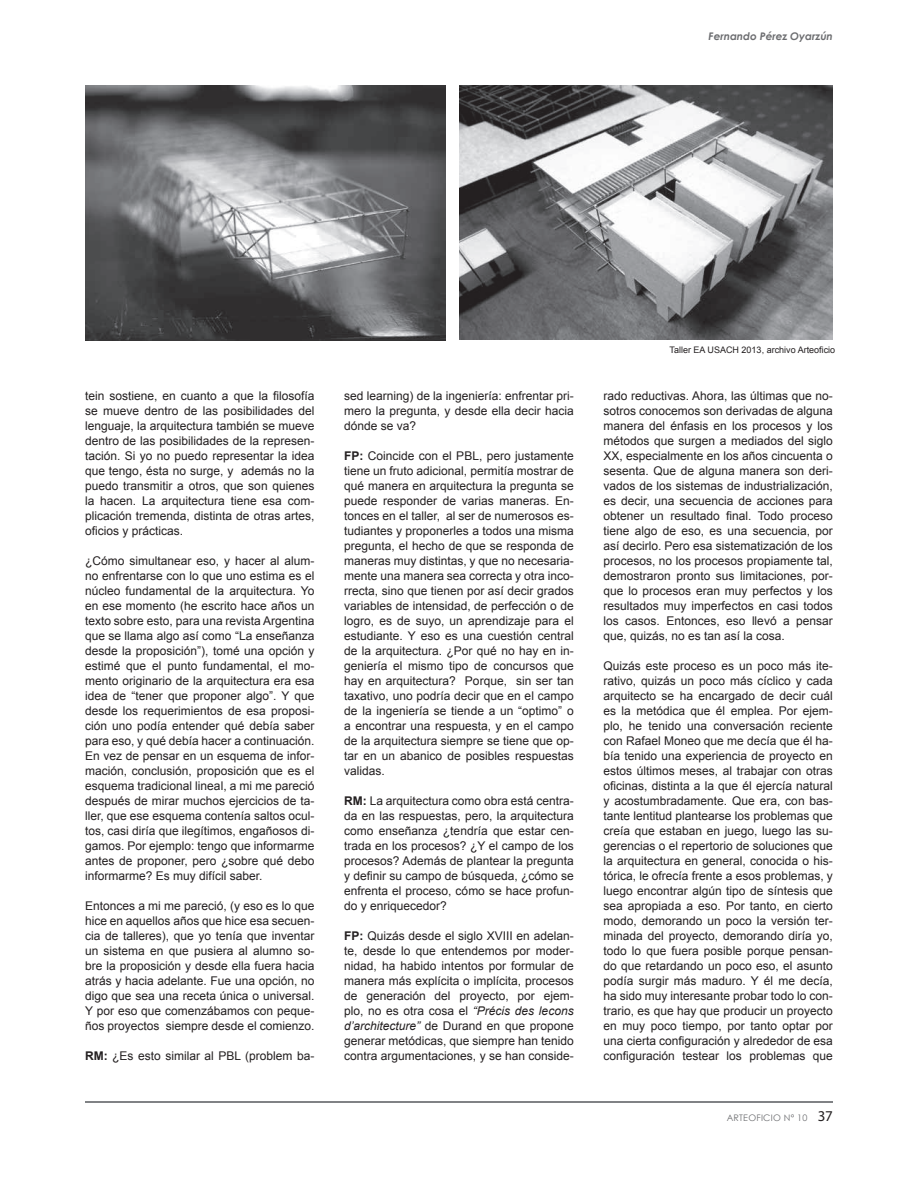
<style>
.page{position:relative;width:918px;height:1188px;background:#fff}
.page>*{position:absolute;margin:0;border:0;box-sizing:border-box;transform-origin:0 0}
.t1{font:12px/15px "Arial";color:#231f20;text-align:justify}
.t2{font:italic 700 10.5px "Century Gothic";color:#6c6d70}
.t3{font:9px "Arial";color:#231f20}
.t4{font:9px "Century Gothic";letter-spacing:.025em;color:#6c6d70}
.s1{font-weight:700}
.s2{font-style:italic}
.s3{font-family:"Myriad Pro";font-size:15px;color:#231f20}
</style>
<div class="page">
<hr style="left:85px;top:1101px;width:748px;height:2px;background:#808285">
<img style="left:85px;top:85px;width:360px;height:255px">
<img style="left:459px;top:85px;width:374px;height:255px">
<p class="t2" style="left:709px;top:29px;width:126px">Fernando Pérez Oyarzún</p>
<p class="t1" style="left:85px;top:388px;width:231px">tein sostiene, en cuanto a que la filosofía se mueve dentro de las posibilidades del lenguaje, la arquitectura también se mueve dentro de las posibilidades de la represen&shy;tación. Si yo no puedo representar la idea que tengo, ésta no surge, y además no la puedo transmitir a otros, que son quienes la hacen. La arquitectura tiene esa com&shy;plicación tremenda, distinta de otras artes, oficios y prácticas.</p>
<p class="t1" style="left:85px;top:553px;width:231px">¿Cómo simultanear eso, y hacer al alum&shy;no enfrentarse con lo que uno estima es el núcleo fundamental de la arquitectura. Yo en ese momento (he escrito hace años un texto sobre esto, para una revista Argentina que se llama algo así como “La enseñanza desde la proposición”), tomé una opción y estimé que el punto fundamental, el mo&shy;mento originario de la arquitectura era esa idea de “tener que proponer algo”. Y que desde los requerimientos de esa proposi&shy;ción uno podía entender qué debía saber para eso, y qué debía hacer a continuación.<br>En vez de pensar en un esquema de infor&shy;mación, conclusión, proposición que es el esquema tradicional lineal, a mi me pareció después de mirar muchos ejercicios de ta&shy;ller, que ese esquema contenía saltos ocul&shy;tos, casi diría que ilegítimos, engañosos di&shy;gamos. Por ejemplo: tengo que informarme antes de proponer, pero ¿sobre qué debo informarme? Es muy difícil saber.</p>
<p class="t1" style="left:85px;top:898px;width:231px">Entonces a mi me pareció, (y eso es lo que hice en aquellos años que hice esa secuen&shy;cia de talleres), que yo tenía que inventar un sistema en que pusiera al alumno so&shy;bre la proposición y desde ella fuera hacia atrás y hacia adelante. Fue una opción, no digo que sea una receta única o universal.<br>Y por eso que comenzábamos con peque&shy;ños proyectos siempre desde el comienzo.</p>
<p class="t1" style="left:85px;top:1048px;width:231px"><span class="s1">RM:</span> ¿Es esto similar al PBL (problem ba-</p>
<p class="t1" style="left:344px;top:388px;width:231px">sed learning) de la ingeniería: enfrentar pri&shy;mero la pregunta, y desde ella decir hacia dónde se va?</p>
<p class="t1" style="left:344px;top:448px;width:231px"><span class="s1">FP:</span> Coincide con el PBL, pero justamente tiene un fruto adicional, permitía mostrar de qué manera en arquitectura la pregunta se puede responder de varias maneras. En&shy;tonces en el taller, al ser de numerosos es&shy;tudiantes y proponerles a todos una misma pregunta, el hecho de que se responda de maneras muy distintas, y que no necesaria&shy;mente una manera sea correcta y otra inco&shy;rrecta, sino que tienen por así decir grados variables de intensidad, de perfección o de logro, es de suyo, un aprendizaje para el estudiante. Y eso es una cuestión central de la arquitectura. ¿Por qué no hay en in&shy;geniería el mismo tipo de concursos que hay en arquitectura? Porque, sin ser tan taxativo, uno podría decir que en el campo de la ingeniería se tiende a un “optimo” o a encontrar una respuesta, y en el campo de la arquitectura siempre se tiene que op&shy;tar en un abanico de posibles respuestas validas.</p>
<p class="t1" style="left:344px;top:793px;width:231px"><span class="s1">RM:</span> La arquitectura como obra está centra&shy;da en las respuestas, pero, la arquitectura como enseñanza ¿tendría que estar cen&shy;trada en los procesos? ¿Y el campo de los procesos? Además de plantear la pregunta y definir su campo de búsqueda, ¿cómo se enfrenta el proceso, cómo se hace profun&shy;do y enriquecedor?</p>
<p class="t1" style="left:344px;top:928px;width:231px"><span class="s1">FP:</span> Quizás desde el siglo XVIII en adelan&shy;te, desde lo que entendemos por moder&shy;nidad, ha habido intentos por formular de manera más explícita o implícita, procesos de generación del proyecto, por ejem&shy;plo, no es otra cosa el <span class="s2">“Précis des lecons d’architecture”</span> de Durand en que propone generar metódicas, que siempre han tenido contra argumentaciones, y se han conside-</p>
<p class="t3" style="left:670px;top:344px;width:167px">Taller EA USACH 2013, archivo Arteoficio</p>
<p class="t1" style="left:603px;top:388px;width:231px">rado reductivas. Ahora, las últimas que no&shy;sotros conocemos son derivadas de alguna manera del énfasis en los procesos y los métodos que surgen a mediados del siglo XX, especialmente en los años cincuenta o sesenta. Que de alguna manera son deri&shy;vados de los sistemas de industrialización, es decir, una secuencia de acciones para obtener un resultado final. Todo proceso tiene algo de eso, es una secuencia, por así decirlo. Pero esa sistematización de los procesos, no los procesos propiamente tal, demostraron pronto sus limitaciones, por&shy;que lo procesos eran muy perfectos y los resultados muy imperfectos en casi todos los casos. Entonces, eso llevó a pensar que, quizás, no es tan así la cosa.</p>
<p class="t1" style="left:603px;top:658px;width:231px">Quizás este proceso es un poco más ite&shy;rativo, quizás un poco más cíclico y cada arquitecto se ha encargado de decir cuál es la metódica que él emplea. Por ejem&shy;plo, he tenido una conversación reciente con Rafael Moneo que me decía que él ha&shy;bía tenido una experiencia de proyecto en estos últimos meses, al trabajar con otras oficinas, distinta a la que él ejercía natural y acostumbradamente. Que era, con bas&shy;tante lentitud plantearse los problemas que creía que estaban en juego, luego las su&shy;gerencias o el repertorio de soluciones que la arquitectura en general, conocida o his&shy;tórica, le ofrecía frente a esos problemas, y luego encontrar algún tipo de síntesis que sea apropiada a eso. Por tanto, en cierto modo, demorando un poco la versión ter&shy;minada del proyecto, demorando diría yo, todo lo que fuera posible porque pensan&shy;do que retardando un poco eso, el asunto podía surgir más maduro. Y él me decía, ha sido muy interesante probar todo lo con&shy;trario, es que hay que producir un proyecto en muy poco tiempo, por tanto optar por una cierta configuración y alrededor de esa configuración testear los problemas que</p>
<p class="t4" style="left:727px;top:1112px;width:108px">ARTEOFICIO N° 10 <span class="s3">37</span></p>
</div>
